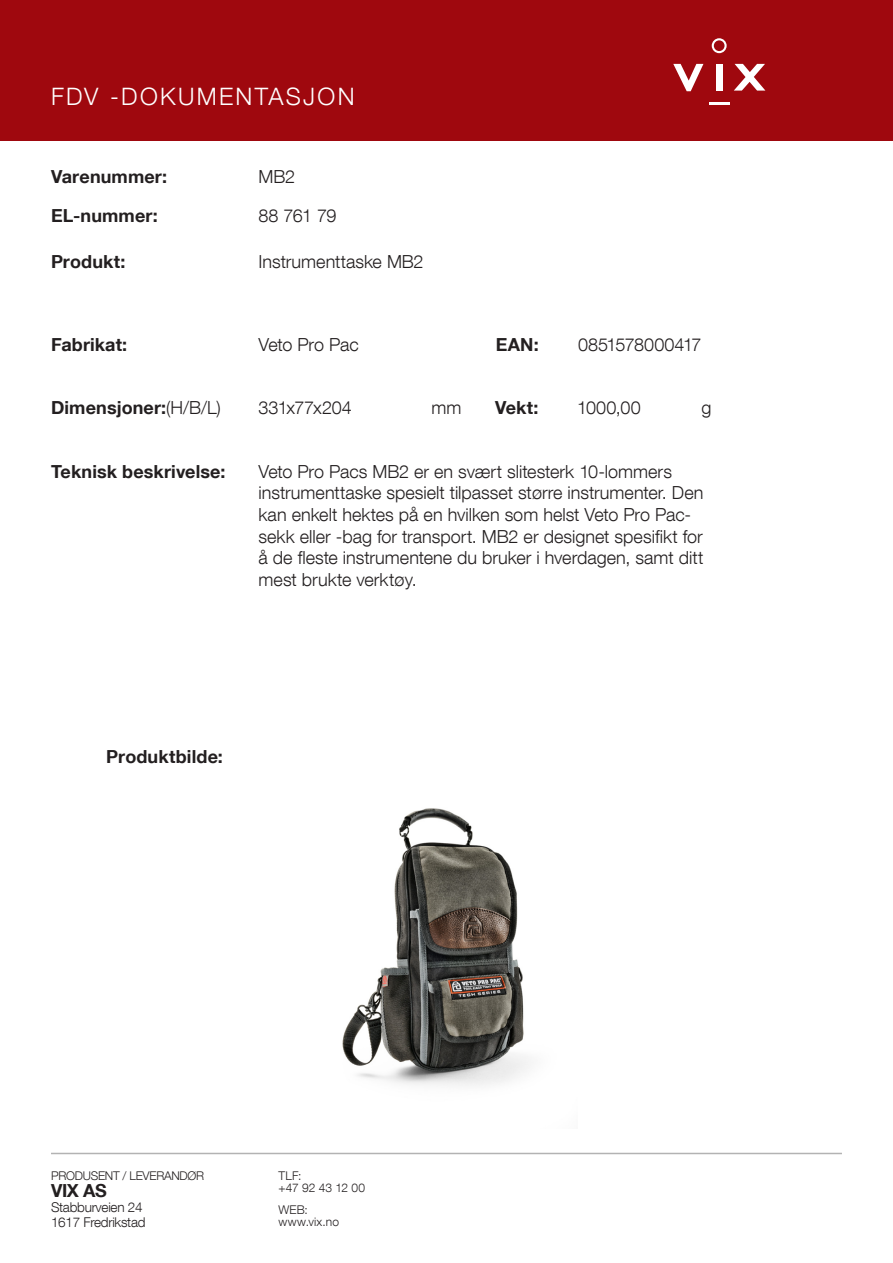
<style>
.page{position:relative;width:893px;height:1263px;background:#fff}
.page>*{position:absolute;margin:0;border:0;box-sizing:border-box;transform-origin:0 0}
.t1{font:300 24px "Helvetica Neue LT Com";letter-spacing:.095em;color:#fff}
.t2{font:300 18px/21.6px "Helvetica Neue LT Com";color:#231f20}
.t3{font:700 18px "Helvetica Neue LT Com";letter-spacing:.005em;color:#231f20}
.t4{font:300 18px "Helvetica Neue LT Com";letter-spacing:-.02em;color:#231f20}
.t5{font:300 13.5px "Helvetica Neue LT Com";letter-spacing:-.02em;color:#231f20}
.t6{font:300 12px "Helvetica Neue LT Com";letter-spacing:-.02em;color:#231f20}
.s1{font-weight:300}
</style>
<div class="page">
<div style="left:0;top:0;width:893px;height:140px;background:#9f080e"></div>
<hr style="left:51px;top:1153px;width:791px;height:1px;background:#b3b3b3">
<svg style="left:673px;top:64px;width:30px;height:27px"></svg>
<div style="left:716px;top:64px;width:6px;height:27px;background:#fff"></div>
<svg style="left:734px;top:64px;width:31px;height:27px"></svg>
<svg style="left:712px;top:38px;width:15px;height:15px"></svg>
<hr style="left:709px;top:102px;width:20px;height:3px;background:#fff">
<img style="left:342px;top:808px;width:187px;height:278px">
<p class="t1" style="left:51px;top:81px;width:305px">FDV -DOKUMENTASJON</p>
<p class="t3" style="left:51px;top:165px;width:118px">Varenummer:</p>
<p class="t3" style="left:51px;top:204px;width:108px">EL-nummer:</p>
<p class="t2" style="left:259px;top:165px;width:38px">MB2</p>
<p class="t2" style="left:259px;top:204px;width:79px">88 761 79</p>
<p class="t3" style="left:51px;top:250px;width:76px">Produkt:</p>
<p class="t2" style="left:259px;top:250px;width:167px">Instrumenttaske MB2</p>
<p class="t3" style="left:51px;top:333px;width:78px">Fabrikat:</p>
<p class="t2" style="left:259px;top:333px;width:102px">Veto Pro Pac</p>
<p class="t3" style="left:496px;top:333px;width:45px">EAN:</p>
<p class="t2" style="left:578px;top:333px;width:125px">0851578000417</p>
<p class="t3" style="left:51px;top:397px;width:171px">Dimensjoner:<span class="s1">(H/B/L)</span></p>
<p class="t4" style="left:259px;top:397px;width:95px">331x77x204</p>
<p class="t2" style="left:432px;top:397px;width:31px">mm</p>
<p class="t3" style="left:495px;top:397px;width:45px">Vekt:</p>
<p class="t2" style="left:577px;top:397px;width:65px">1000,00</p>
<p class="t2" style="left:702px;top:397px;width:12px">g</p>
<p class="t3" style="left:51px;top:460px;width:176px">Teknisk beskrivelse:</p>
<p class="t2" style="left:259px;top:460px;width:446px">Veto Pro Pacs MB2 er en svært slitesterk 10-lommers instrumenttaske spesielt tilpasset større instrumenter. Den kan enkelt hektes på en hvilken som helst Veto Pro Pac&shy;sekk eller -bag for transport. MB2 er designet spesifikt for å de fleste instrumentene du bruker i hverdagen, samt ditt mest brukte verktøy.</p>
<p class="t3" style="left:106px;top:746px;width:118px">Produktbilde:</p>
<p class="t6" style="left:51px;top:1168px;width:155px">PRODUSENT / LEVERANDØR</p>
<p class="t3" style="left:51px;top:1179px;width:57px">VIX AS</p>
<p class="t5" style="left:51px;top:1198px;width:93px">Stabburveien 24</p>
<p class="t5" style="left:51px;top:1213px;width:96px">1617 Fredrikstad</p>
<p class="t6" style="left:279px;top:1168px;width:25px">TLF:</p>
<p class="t6" style="left:279px;top:1180px;width:88px">+47 92 43 12 00</p>
<p class="t6" style="left:279px;top:1202px;width:31px">WEB:</p>
<p class="t6" style="left:279px;top:1214px;width:62px">www.vix.no</p>
</div>
